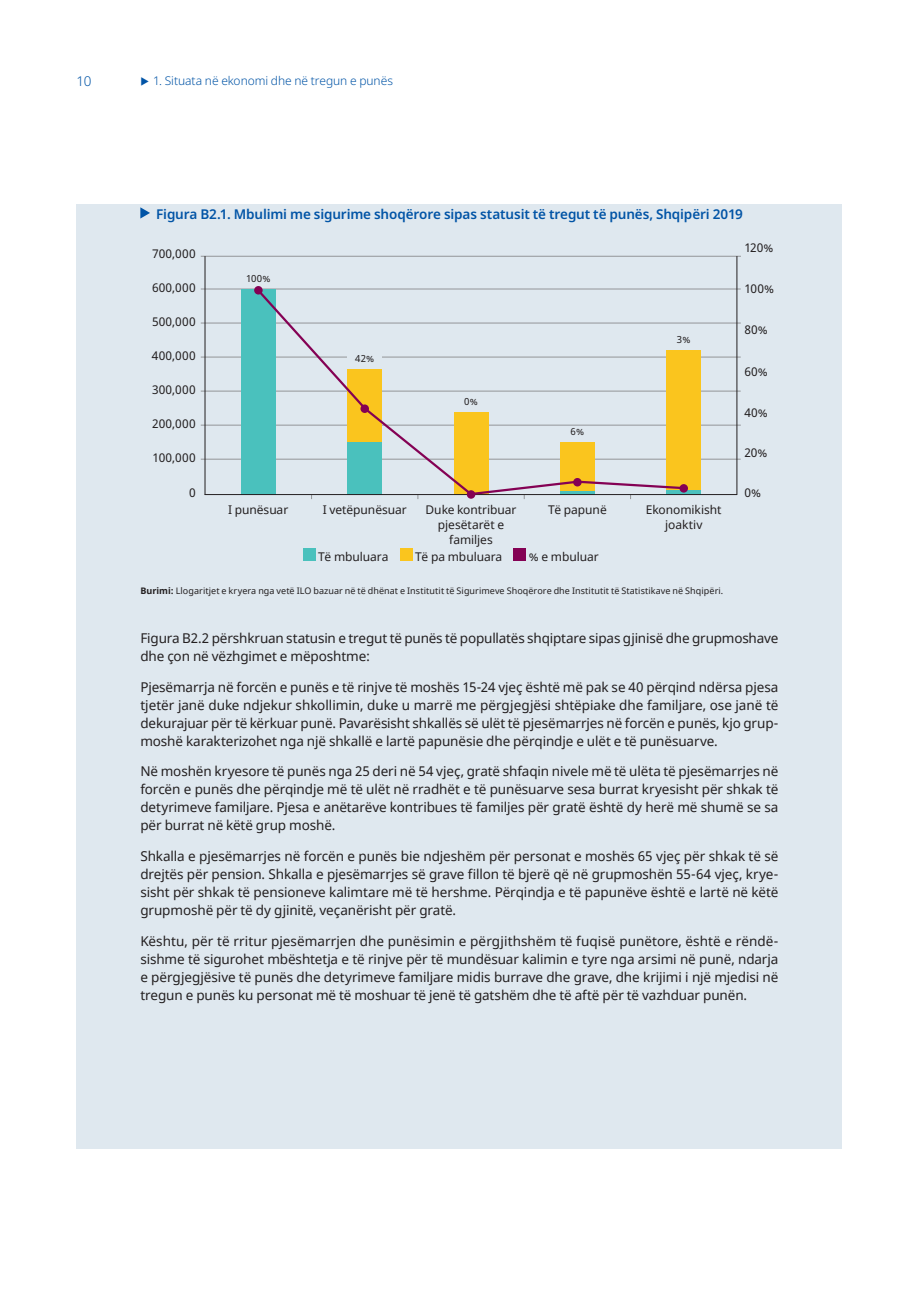
<style>
.page{position:relative;width:906px;height:1289px;background:#fff}
.page>*{position:absolute;margin:0;border:0;box-sizing:border-box;transform-origin:0 0}
.Body_text{font:13.5px/18px "Noto Sans";letter-spacing:-.01em;color:#231f20;text-align:justify}
.Table_title{font:600 13.5px "Noto Sans";letter-spacing:-.01em;color:#0154a6}
.t1{font:300 13.5px "Noto Sans";color:#0154a6}
.Body_text-2{font:12px/15px "Noto Sans";letter-spacing:-.005em;color:#231f20;text-align:center}
.t2{font:300 12px "Noto Sans";letter-spacing:-.005em;color:#0154a6}
.Body_text-3{font:9.75px "Noto Sans";color:#231f20}
.Table_note_text{font:9px "Noto Sans";letter-spacing:.01em;color:#231f20}
.s1{font-weight:700}
</style>
<div class="page">
<div style="left:77px;top:204px;width:765px;height:944px;background:#dfe8ef"></div>
<svg style="left:140px;top:207px;width:10px;height:11px"></svg>
<hr style="left:201px;top:459px;width:539px;height:1px;background:#939598">
<hr style="left:201px;top:425px;width:540px;height:1px;background:#939598">
<hr style="left:201px;top:391px;width:539px;height:1px;background:#939598">
<hr style="left:201px;top:357px;width:539px;height:1px;background:#939598">
<hr style="left:201px;top:323px;width:540px;height:1px;background:#939598">
<hr style="left:201px;top:289px;width:539px;height:1px;background:#939598">
<hr style="left:201px;top:256px;width:540px;height:1px;background:#939598">
<hr style="left:736px;top:256px;width:1px;height:239px;background:#231f20">
<hr style="left:205px;top:256px;width:1px;height:239px;background:#231f20">
<div style="left:303px;top:548px;width:12px;height:13px;background:#4ac1bd"></div>
<div style="left:400px;top:548px;width:12px;height:13px;background:#fac51e"></div>
<div style="left:513px;top:548px;width:13px;height:13px;background:#840154"></div>
<div style="left:241px;top:288px;width:34px;height:206px;background:#4ac1bd"></div>
<div style="left:666px;top:350px;width:35px;height:139px;background:#fac51e"></div>
<div style="left:666px;top:489px;width:35px;height:5px;background:#4ac1bd"></div>
<hr style="left:205px;top:494px;width:532px;height:1px;background:#231f20">
<div style="left:467px;top:490px;width:8px;height:8px;background:#840154;border-radius:50%"></div>
<svg style="left:255px;top:287px;width:431px;height:209px"></svg>
<p class="t1" style="left:77px;top:72px;width:16px">10</p>
<p class="t2" style="left:153px;top:72px;width:241px">1. Situata në ekonomi dhe në tregun e punës</p>
<p class="Table_title" style="left:156px;top:204px;width:588px">Figura B2.1. Mbulimi me sigurime shoqërore sipas statusit të tregut të punës, Shqipëri 2019</p>
<p class="Body_text-2" style="left:152px;top:246px;width:45px">700,000</p>
<p class="Body_text-2" style="left:152px;top:280px;width:45px">600,000</p>
<p class="Body_text-2" style="left:152px;top:315px;width:45px">500,000</p>
<p class="Body_text-2" style="left:152px;top:349px;width:45px">400,000</p>
<p class="Body_text-2" style="left:152px;top:383px;width:45px">300,000</p>
<p class="Body_text-2" style="left:152px;top:417px;width:45px">200,000</p>
<p class="Body_text-2" style="left:153px;top:451px;width:45px">100,000</p>
<p class="Body_text-2" style="left:189px;top:485px;width:8px">0</p>
<p class="Body_text-3" style="left:246px;top:271px;width:26px">100%</p>
<p class="Body_text-3" style="left:355px;top:352px;width:20px">42%</p>
<p class="Body_text-3" style="left:464px;top:395px;width:15px">0%</p>
<p class="Body_text-2" style="left:228px;top:502px;width:62px">I punësuar</p>
<p class="Body_text-2" style="left:323px;top:502px;width:85px">I vetëpunësuar</p>
<p class="Body_text-2" style="left:425px;top:502px;width:93px">Duke kontribuar</p>
<p class="Body_text-2" style="left:438px;top:517px;width:68px">pjesëtarët e familjes</p>
<p class="Body_text-3" style="left:570px;top:424px;width:15px">6%</p>
<p class="Body_text-3" style="left:677px;top:333px;width:15px">3%</p>
<p class="Body_text-2" style="left:548px;top:502px;width:60px">Të papunë</p>
<p class="Body_text-2" style="left:646px;top:502px;width:77px">Ekonomikisht joaktiv</p>
<p class="Body_text-2" style="left:318px;top:550px;width:72px">Të mbuluara</p>
<p class="Body_text-2" style="left:415px;top:550px;width:89px">Të pa mbuluara</p>
<p class="Body_text-2" style="left:529px;top:550px;width:71px">% e mbuluar</p>
<p class="Body_text-2" style="left:744px;top:241px;width:31px">120%</p>
<p class="Body_text-2" style="left:744px;top:282px;width:31px">100%</p>
<p class="Body_text-2" style="left:744px;top:323px;width:25px">80%</p>
<p class="Body_text-2" style="left:744px;top:365px;width:25px">60%</p>
<p class="Body_text-2" style="left:744px;top:405px;width:25px">40%</p>
<p class="Body_text-2" style="left:744px;top:445px;width:25px">20%</p>
<p class="Body_text-2" style="left:744px;top:485px;width:18px">0%</p>
<p class="Table_note_text" style="left:140px;top:584px;width:584px"><span class="s1">Burimi:</span> Llogaritjet e kryera nga vetë ILO bazuar në të dhënat e Institutit të Sigurimeve Shoqërore dhe Institutit të Statistikave në Shqipëri.</p>
<p class="Body_text" style="left:140px;top:629px;width:639px">Figura B2.2 përshkruan statusin e tregut të punës të popullatës shqiptare sipas gjinisë dhe grupmoshave dhe çon në vëzhgimet e mëposhtme:</p>
<p class="Body_text" style="left:140px;top:678px;width:639px">Pjesëmarrja në forcën e punës e të rinjve të moshës 15-24 vjeç është më pak se 40 përqind ndërsa pjesa tjetër janë duke ndjekur shkollimin, duke u marrë me përgjegjësi shtëpiake dhe familjare, ose janë të dekurajuar për të kërkuar punë. Pavarësisht shkallës së ulët të pjesëmarrjes në forcën e punës, kjo grup&shy;moshë karakterizohet nga një shkallë e lartë papunësie dhe përqindje e ulët e të punësuarve.</p>
<p class="Body_text" style="left:140px;top:763px;width:639px">Në moshën kryesore të punës nga 25 deri në 54 vjeç, gratë shfaqin nivele më të ulëta të pjesëmarrjes në forcën e punës dhe përqindje më të ulët në rradhët e të punësuarve sesa burrat kryesisht për shkak të detyrimeve familjare. Pjesa e anëtarëve kontribues të familjes për gratë është dy herë më shumë se sa për burrat në këtë grup moshë.</p>
<p class="Body_text" style="left:140px;top:847px;width:639px">Shkalla e pjesëmarrjes në forcën e punës bie ndjeshëm për personat e moshës 65 vjeç për shkak të së drejtës për pension. Shkalla e pjesëmarrjes së grave fillon të bjerë që në grupmoshën 55-64 vjeç, krye&shy;sisht për shkak të pensioneve kalimtare më të hershme. Përqindja e të papunëve është e lartë në këtë grupmoshë për të dy gjinitë, veçanërisht për gratë.</p>
<p class="Body_text" style="left:140px;top:932px;width:639px">Kështu, për të rritur pjesëmarrjen dhe punësimin e përgjithshëm të fuqisë punëtore, është e rëndë&shy;sishme të sigurohet mbështetja e të rinjve për të mundësuar kalimin e tyre nga arsimi në punë, ndarja e përgjegjësive të punës dhe detyrimeve familjare midis burrave dhe grave, dhe krijimi i një mjedisi në tregun e punës ku personat më të moshuar të jenë të gatshëm dhe të aftë për të vazhduar punën.</p>
</div>
